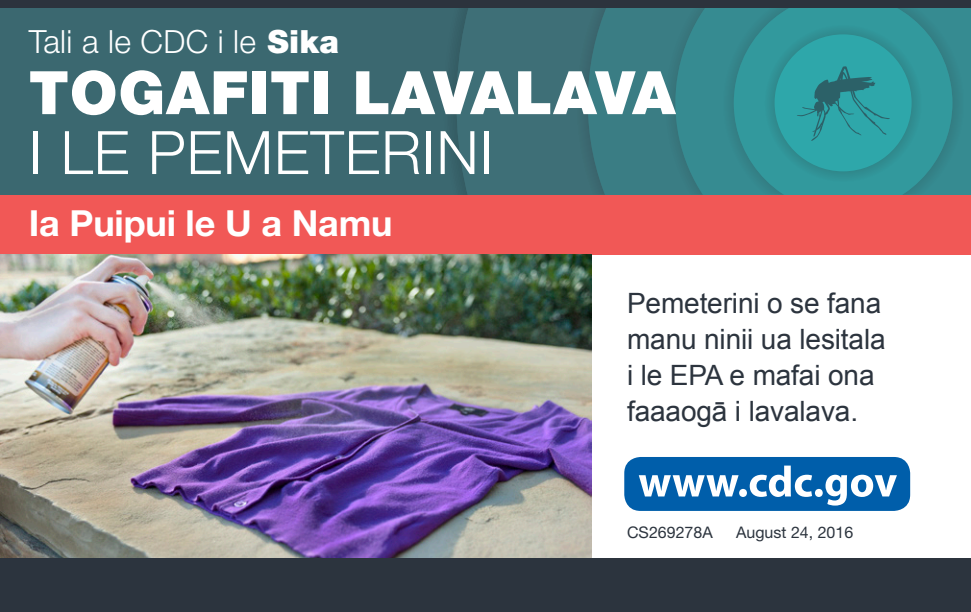
<style>
.page{position:relative;width:971px;height:612px;background:#fff}
.page>*{position:absolute;margin:0;border:0;box-sizing:border-box;transform-origin:0 0}
.t1{font:900 60px/60px "Helvetica Neue LT Std";letter-spacing:.015em;color:#fff}
.t2{font:700 36px "Helvetica Neue LT Std";letter-spacing:-.005em;color:#fff}
.t3{font:300 32px "Helvetica Neue LT Std";letter-spacing:.01em;color:#fff}
.B3__Bullet_List{font:28px/36px "Arial";letter-spacing:-.005em;color:#2c343e}
.t4{font:16px "Helvetica Neue LT Std";color:#2c343e}
.s1{font-weight:900}
.s2{font-weight:300}
</style>
<div class="page">
<div style="left:0;top:195px;width:971px;height:59px;background:#f15856"></div>
<div style="left:0;top:0;width:971px;height:195px;background:#3b6870"></div>
<svg style="left:588px;top:8px;width:72px;height:187px;background:#3a7b82"></svg>
<div style="left:660px;top:8px;width:15px;height:187px;background:#3a7d84"></div>
<svg style="left:675px;top:8px;width:296px;height:187px;background:#36878d"></svg>
<div style="left:719px;top:8px;width:248px;height:187px;background:#368b91"></div>
<svg style="left:733px;top:8px;width:219px;height:187px;background:#329397"></svg>
<div style="left:760px;top:20px;width:165px;height:166px;background:#319498;border-radius:83px"></div>
<div style="left:774px;top:34px;width:137px;height:137px;background:#2ea7aa;border-radius:50%"></div>
<svg style="left:797px;top:66px;width:92px;height:75px"></svg>
<div style="left:0;top:0;width:971px;height:8px;background:#2c333d"></div>
<img style="left:0;top:254px;width:591px;height:305px">
<div style="left:624px;top:457px;width:286px;height:54px;background:#005eaa;border-radius:16px"></div>
<svg style="left:638px;top:475px;width:100px;height:21px"></svg>
<div style="left:739px;top:489px;width:8px;height:8px;background:#fff;border-radius:50%"></div>
<svg style="left:749px;top:466px;width:63px;height:31px"></svg>
<div style="left:815px;top:489px;width:7px;height:8px;background:#fff;border-radius:50%"></div>
<svg style="left:825px;top:475px;width:72px;height:31px"></svg>
<div style="left:0;top:559px;width:971px;height:53px;background:#2c343e"></div>
<h1 class="t3" style="left:29px;top:22px;width:311px">Tali a le CDC i le <span class="s1">Sika</span></h1>
<h1 class="t1" style="left:29px;top:63px;width:648px">TOGAFITI LAVALAVA<br><span class="s2">I LE PEMETERINI</span></h1>
<p class="t2" style="left:29px;top:201px;width:365px">Ia Puipui le U a Namu</p>
<p class="B3__Bullet_List" style="left:627px;top:285px;width:260px">Pemeterini o se fana manu ninii ua lesitala i le EPA e mafai ona faaaogā i lavalava.</p>
<p class="t4" style="left:627px;top:523px;width:87px">CS269278A</p>
<p class="t4" style="left:736px;top:523px;width:119px">August 24, 2016</p>
</div>
